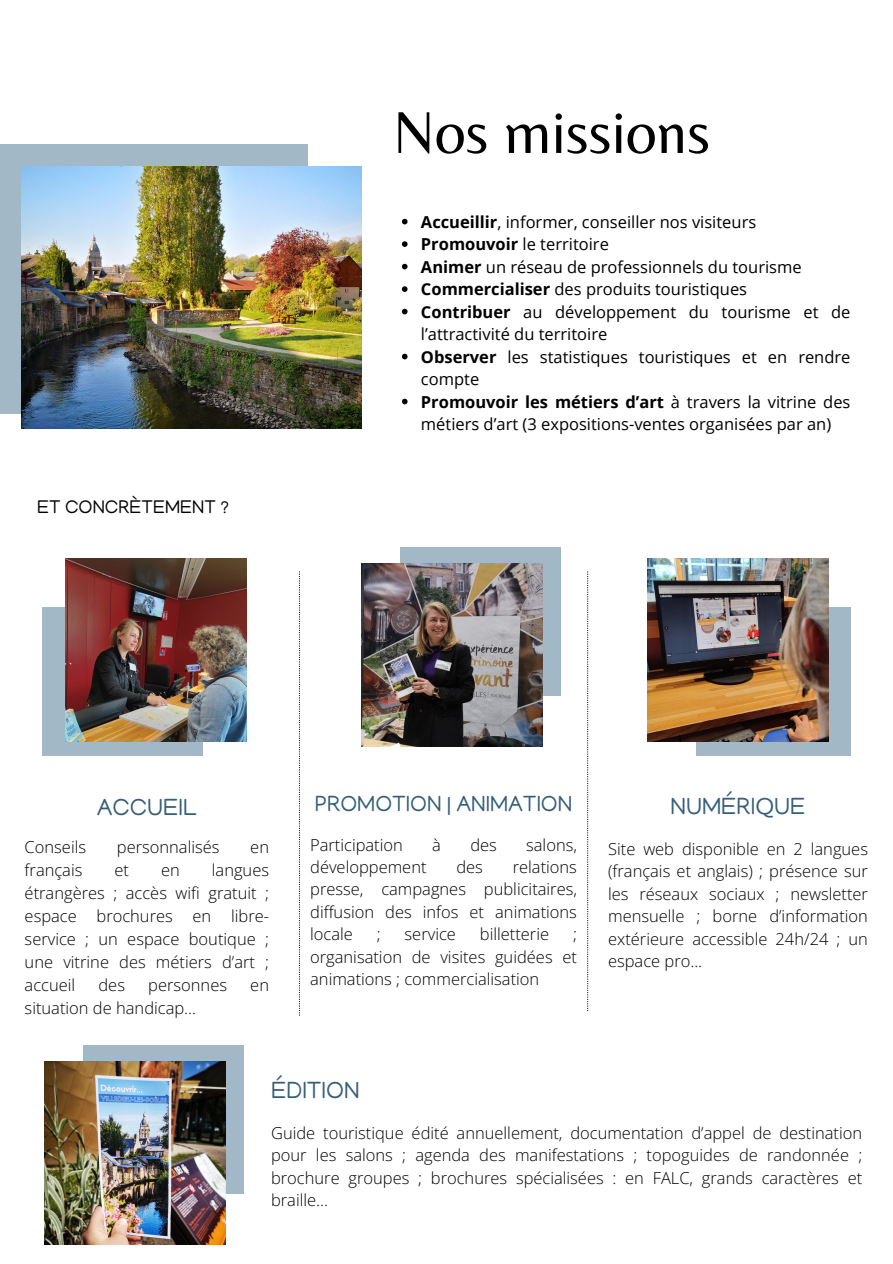
<style>
.page{position:relative;width:893px;height:1264px;background:#fff}
.page>*{position:absolute;margin:0;border:0;box-sizing:border-box;transform-origin:0 0}
.t1{font:61.35px "Belleza";color:#000}
.t2{font:24px "Manjari";color:#365e79}
.t3{font:22.5px "Manjari";color:#365e79}
.t4{font:18.75px "Manjari";color:#000}
.t5{font:300 16.5px/22.5px "Open Sans";color:#000;text-align:justify}
.t6{font:16.5px/22.5px "Open Sans";color:#000}
.s1{font-weight:700}
</style>
<div class="page">
<div style="left:0;top:144px;width:307px;height:270px;background:#a3b8c6"></div>
<img style="left:22px;top:166px;width:339px;height:262px">
<svg style="left:299px;top:571px;width:1px;height:444px"></svg>
<svg style="left:587px;top:571px;width:1px;height:440px"></svg>
<div style="left:400px;top:547px;width:160px;height:148px;background:#a3b8c6"></div>
<img style="left:361px;top:563px;width:181px;height:183px">
<div style="left:695px;top:607px;width:155px;height:149px;background:#a3b8c6"></div>
<img style="left:647px;top:558px;width:181px;height:184px">
<div style="left:43px;top:607px;width:160px;height:149px;background:#a3b8c6"></div>
<img style="left:66px;top:558px;width:181px;height:184px">
<svg style="left:402px;top:219px;width:5px;height:5px"></svg>
<svg style="left:402px;top:241px;width:5px;height:6px"></svg>
<svg style="left:402px;top:264px;width:5px;height:5px"></svg>
<svg style="left:402px;top:286px;width:5px;height:6px"></svg>
<svg style="left:402px;top:309px;width:5px;height:5px"></svg>
<svg style="left:402px;top:354px;width:5px;height:5px"></svg>
<svg style="left:402px;top:399px;width:5px;height:5px"></svg>
<div style="left:83px;top:1045px;width:160px;height:149px;background:#a3b8c6"></div>
<img style="left:44px;top:1061px;width:181px;height:183px">
<p class="t1" style="left:393px;top:96px;width:319px">Nos missions</p>
<p class="t4" style="left:37px;top:500px;width:193px">ET CONCRÈTEMENT ?</p>
<p class="t6" style="left:421px;top:210px;width:337px"><span class="s1">Accueillir</span>, informer, conseiller nos visiteurs</p>
<p class="t6" style="left:421px;top:233px;width:189px"><span class="s1">Promouvoir</span> le territoire</p>
<p class="t6" style="left:421px;top:255px;width:382px"><span class="s1">Animer</span> un réseau de professionnels du tourisme</p>
<p class="t6" style="left:421px;top:277px;width:327px"><span class="s1">Commercialiser</span> des produits touristiques</p>
<p class="t6" style="left:421px;top:300px;width:431px"><span class="s1">Contribuer</span> au développement du tourisme et de l’attractivité du territoire</p>
<p class="t6" style="left:421px;top:345px;width:431px"><span class="s1">Observer</span> les statistiques touristiques et en rendre compte</p>
<p class="t6" style="left:421px;top:390px;width:431px"><span class="s1">Promouvoir les métiers d’art</span> à travers la vitrine des métiers d’art (3 expositions-ventes organisées par an)</p>
<p class="t2" style="left:97px;top:797px;width:102px">ACCUEIL</p>
<p class="t5" style="left:25px;top:835px;width:63px">Conseils</p>
<p class="t5" style="left:117px;top:835px;width:104px">personnalisés</p>
<p class="t5" style="left:250px;top:835px;width:20px">en</p>
<p class="t5" style="left:25px;top:858px;width:59px">français</p>
<p class="t5" style="left:114px;top:858px;width:16px">et</p>
<p class="t5" style="left:161px;top:858px;width:20px">en</p>
<p class="t5" style="left:25px;top:858px;width:246px;line-height:23px;text-indent:187px">langues étrangères ; accès wifi gratuit ; espace brochures en libre&shy;service ; un espace boutique ; une vitrine des métiers d’art ; accueil</p>
<p class="t5" style="left:98px;top:973px;width:28px">des</p>
<p class="t5" style="left:148px;top:973px;width:80px">personnes</p>
<p class="t5" style="left:250px;top:973px;width:20px">en</p>
<p class="t5" style="left:25px;top:996px;width:173px">situation de handicap...</p>
<p class="t3" style="left:315px;top:794px;width:259px">PROMOTION | ANIMATION</p>
<p class="t5" style="left:310px;top:832px;width:94px">Participation</p>
<p class="t5" style="left:432px;top:832px;width:10px">à</p>
<p class="t5" style="left:470px;top:832px;width:28px">des</p>
<p class="t5" style="left:526px;top:832px;width:52px">salons,</p>
<p class="t5" style="left:310px;top:855px;width:118px">développement</p>
<p class="t5" style="left:456px;top:855px;width:28px">des</p>
<p class="t5" style="left:310px;top:855px;width:268px;text-indent:202px">relations presse, campagnes publicitaires, diffusion des infos et animations locale</p>
<p class="t5" style="left:377px;top:922px;width:5px">;</p>
<p class="t5" style="left:404px;top:922px;width:53px">service</p>
<p class="t5" style="left:480px;top:922px;width:71px">billetterie</p>
<p class="t5" style="left:310px;top:922px;width:268px;text-indent:263px">; organisation de visites guidées et animations ; commercialisation</p>
<p class="t2" style="left:670px;top:796px;width:137px">NUMÉRIQUE</p>
<p class="t5" style="left:608px;top:837px;width:261px">Site web disponible en 2 langues (français et anglais) ; présence sur les réseaux sociaux ; newsletter mensuelle ; borne d’information extérieure accessible 24h/24 ; un espace pro...</p>
<p class="t2" style="left:271px;top:1080px;width:90px">ÉDITION</p>
<p class="t5" style="left:271px;top:1121px;width:592px">Guide touristique édité annuellement, documentation d’appel de destination pour les salons ; agenda des manifestations ; topoguides de randonnée ; brochure groupes ; brochures spécialisées : en FALC, grands caractères et braille...</p>
</div>
